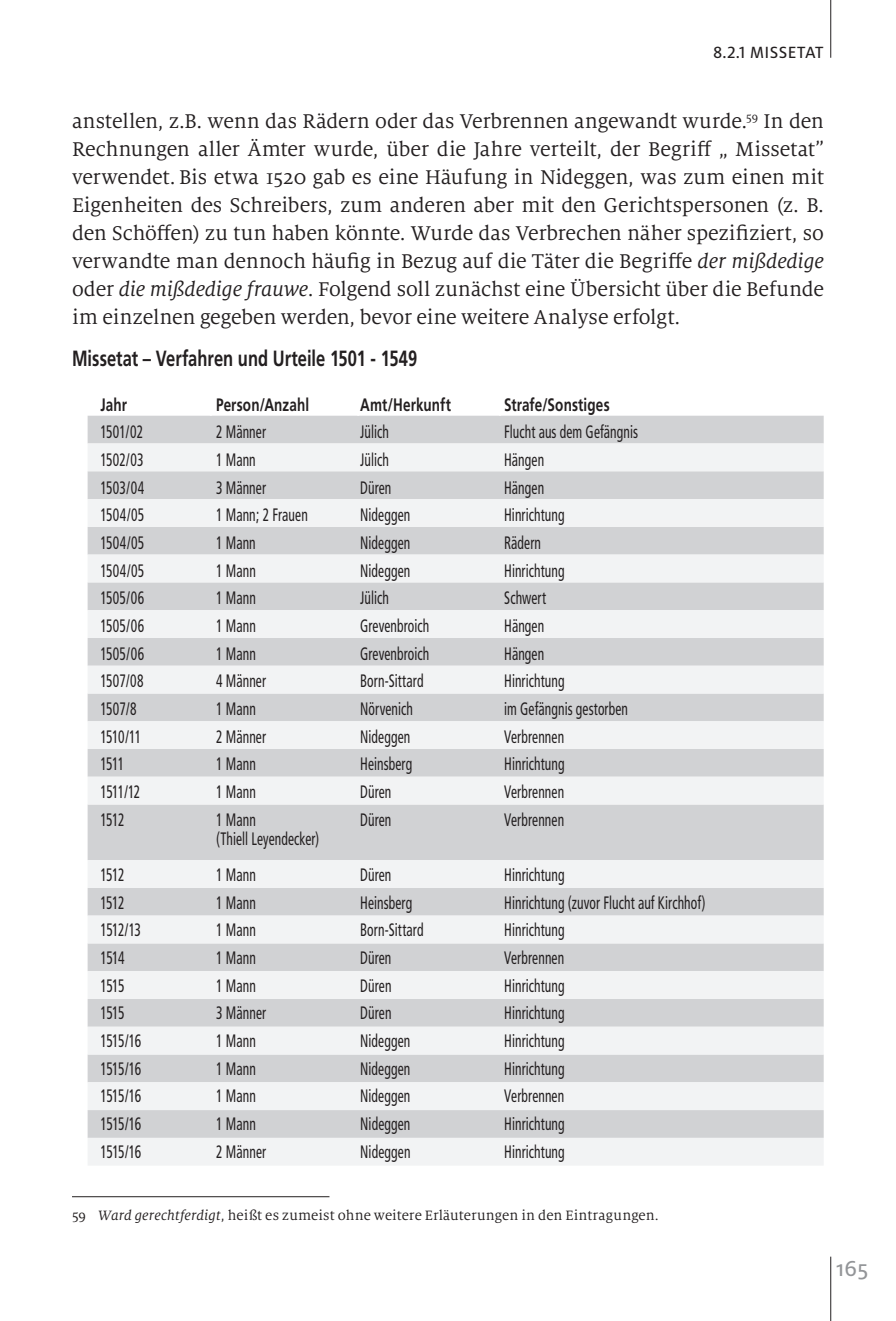
<style>
.page{position:relative;width:896px;height:1321px;background:#fff}
.page>*{position:absolute;margin:0;border:0;box-sizing:border-box;transform-origin:0 0}
.t1{font:24px "Milo OT Text";color:#939598}
.t2{font:22px/28px "Milo Serif OT";letter-spacing:-.01em;color:#231f20;text-align:justify}
.t3{font:700 22px "Frutiger";color:#231f20;scale:.75 1}
.t4{font:condensed 18px "Frutiger";letter-spacing:.005em;color:#231f20;scale:.75 1}
.t5{font:700 18px "Frutiger";letter-spacing:.01em;color:#231f20;scale:.75 1}
.t6{font:18px "Milo OT Text";letter-spacing:.015em;color:#231f20}
.t7{font:15px "Milo Serif OT";letter-spacing:.005em;color:#231f20}
.s1{font-style:italic}
</style>
<div class="page">
<hr style="left:830px;top:1257px;width:1px;height:64px;background:#231f20">
<hr style="left:830px;top:0;width:1px;height:58px;background:#231f20">
<div style="left:88px;top:416px;width:735px;height:27px;background:#d1d2d4"></div>
<svg style="left:88px;top:443px;width:735px;height:722px;fill:#ededee"></svg>
<hr style="left:72px;top:1196px;width:257px;height:1px;background:#231f20">
<p class="t6" style="left:713px;top:42px;width:112px">8.2.1 MISSETAT</p>
<p class="t2" style="left:72px;top:108px;width:753px">anstellen, z.B. wenn das Rädern oder das Verbrennen angewandt wurde.<sup>59</sup> In den Rechnungen aller Ämter wurde, über die Jahre verteilt, der Begriff „ Missetat” verwendet. Bis etwa 1520 gab es eine Häufung in Nideggen, was zum einen mit Eigenheiten des Schreibers, zum anderen aber mit den Gerichtspersonen (z. B. den Schöffen) zu tun haben könnte. Wurde das Verbrechen näher spezifiziert, so verwandte man dennoch häufig in Bezug auf die Täter die Begriffe <span class="s1">der mißdedige </span>oder <span class="s1">die mißdedige frauwe</span>. Folgend soll zunächst eine Übersicht über die Befunde im einzelnen gegeben werden, bevor eine weitere Analyse erfolgt.</p>
<p class="t3" style="left:72px;top:345px;width:462px">Missetat – Verfahren und Urteile 1501 - 1549</p>
<p class="t5" style="left:100px;top:394px;width:37px">Jahr</p>
<p class="t5" style="left:216px;top:394px;width:126px">Person/Anzahl</p>
<p class="t5" style="left:360px;top:394px;width:123px">Amt/Herkunft</p>
<p class="t5" style="left:504px;top:394px;width:142px">Strafe/Sonstiges</p>
<p class="t4" style="left:100px;top:422px;width:59px">1501/02</p>
<p class="t4" style="left:216px;top:422px;width:68px">2 Männer</p>
<p class="t4" style="left:360px;top:422px;width:40px">Jülich</p>
<p class="t4" style="left:504px;top:422px;width:180px">Flucht aus dem Gefängnis</p>
<p class="t4" style="left:100px;top:449px;width:59px">1502/03</p>
<p class="t4" style="left:216px;top:449px;width:54px">1 Mann</p>
<p class="t4" style="left:360px;top:449px;width:40px">Jülich</p>
<p class="t4" style="left:504px;top:449px;width:55px">Hängen</p>
<p class="t4" style="left:100px;top:477px;width:60px">1503/04</p>
<p class="t4" style="left:216px;top:477px;width:68px">3 Männer</p>
<p class="t4" style="left:360px;top:477px;width:43px">Düren</p>
<p class="t4" style="left:504px;top:477px;width:55px">Hängen</p>
<p class="t4" style="left:100px;top:505px;width:60px">1504/05</p>
<p class="t4" style="left:216px;top:505px;width:124px">1 Mann; 2 Frauen</p>
<p class="t4" style="left:360px;top:505px;width:68px">Nideggen</p>
<p class="t4" style="left:504px;top:505px;width:82px">Hinrichtung</p>
<p class="t4" style="left:100px;top:532px;width:60px">1504/05</p>
<p class="t4" style="left:216px;top:532px;width:54px">1 Mann</p>
<p class="t4" style="left:360px;top:532px;width:68px">Nideggen</p>
<p class="t4" style="left:504px;top:532px;width:51px">Rädern</p>
<p class="t4" style="left:100px;top:560px;width:60px">1504/05</p>
<p class="t4" style="left:216px;top:560px;width:54px">1 Mann</p>
<p class="t4" style="left:360px;top:560px;width:68px">Nideggen</p>
<p class="t4" style="left:504px;top:560px;width:82px">Hinrichtung</p>
<p class="t4" style="left:100px;top:588px;width:60px">1505/06</p>
<p class="t4" style="left:216px;top:588px;width:54px">1 Mann</p>
<p class="t4" style="left:360px;top:588px;width:40px">Jülich</p>
<p class="t4" style="left:504px;top:588px;width:57px">Schwert</p>
<p class="t4" style="left:100px;top:615px;width:60px">1505/06</p>
<p class="t4" style="left:216px;top:615px;width:54px">1 Mann</p>
<p class="t4" style="left:360px;top:615px;width:94px">Grevenbroich</p>
<p class="t4" style="left:504px;top:615px;width:55px">Hängen</p>
<p class="t4" style="left:100px;top:643px;width:60px">1505/06</p>
<p class="t4" style="left:216px;top:643px;width:54px">1 Mann</p>
<p class="t4" style="left:360px;top:643px;width:94px">Grevenbroich</p>
<p class="t4" style="left:504px;top:643px;width:55px">Hängen</p>
<p class="t4" style="left:100px;top:671px;width:59px">1507/08</p>
<p class="t4" style="left:216px;top:671px;width:68px">4 Männer</p>
<p class="t4" style="left:360px;top:671px;width:86px">Born-Sittard</p>
<p class="t4" style="left:504px;top:671px;width:82px">Hinrichtung</p>
<p class="t4" style="left:100px;top:698px;width:50px">1507/8</p>
<p class="t4" style="left:216px;top:698px;width:54px">1 Mann</p>
<p class="t4" style="left:360px;top:698px;width:72px">Nörvenich</p>
<p class="t4" style="left:504px;top:698px;width:167px">im Gefängnis gestorben</p>
<p class="t4" style="left:100px;top:726px;width:56px">1510/11</p>
<p class="t4" style="left:216px;top:726px;width:68px">2 Männer</p>
<p class="t4" style="left:360px;top:726px;width:68px">Nideggen</p>
<p class="t4" style="left:504px;top:726px;width:81px">Verbrennen</p>
<p class="t4" style="left:100px;top:754px;width:33px">1511</p>
<p class="t4" style="left:216px;top:754px;width:54px">1 Mann</p>
<p class="t4" style="left:360px;top:754px;width:71px">Heinsberg</p>
<p class="t4" style="left:504px;top:754px;width:82px">Hinrichtung</p>
<p class="t4" style="left:100px;top:781px;width:55px">1511/12</p>
<p class="t4" style="left:216px;top:781px;width:54px">1 Mann</p>
<p class="t4" style="left:360px;top:781px;width:43px">Düren</p>
<p class="t4" style="left:504px;top:781px;width:81px">Verbrennen</p>
<p class="t4" style="left:100px;top:809px;width:34px">1512</p>
<p class="t4" style="left:216px;top:809px;width:54px">1 Mann</p>
<p class="t4" style="left:360px;top:809px;width:43px">Düren</p>
<p class="t4" style="left:504px;top:809px;width:81px">Verbrennen</p>
<p class="t4" style="left:216px;top:829px;width:139px">(Thiell Leyendecker)</p>
<p class="t4" style="left:100px;top:864px;width:34px">1512</p>
<p class="t4" style="left:216px;top:864px;width:54px">1 Mann</p>
<p class="t4" style="left:360px;top:864px;width:43px">Düren</p>
<p class="t4" style="left:504px;top:864px;width:82px">Hinrichtung</p>
<p class="t4" style="left:100px;top:892px;width:34px">1512</p>
<p class="t4" style="left:216px;top:892px;width:54px">1 Mann</p>
<p class="t4" style="left:360px;top:892px;width:71px">Heinsberg</p>
<p class="t4" style="left:504px;top:892px;width:270px">Hinrichtung (zuvor Flucht auf Kirchhof)</p>
<p class="t4" style="left:100px;top:920px;width:56px">1512/13</p>
<p class="t4" style="left:216px;top:920px;width:54px">1 Mann</p>
<p class="t4" style="left:360px;top:920px;width:86px">Born-Sittard</p>
<p class="t4" style="left:504px;top:920px;width:82px">Hinrichtung</p>
<p class="t4" style="left:100px;top:947px;width:34px">1514</p>
<p class="t4" style="left:216px;top:947px;width:54px">1 Mann</p>
<p class="t4" style="left:360px;top:947px;width:43px">Düren</p>
<p class="t4" style="left:504px;top:947px;width:81px">Verbrennen</p>
<p class="t4" style="left:100px;top:975px;width:34px">1515</p>
<p class="t4" style="left:216px;top:975px;width:54px">1 Mann</p>
<p class="t4" style="left:360px;top:975px;width:43px">Düren</p>
<p class="t4" style="left:504px;top:975px;width:82px">Hinrichtung</p>
<p class="t4" style="left:100px;top:1003px;width:34px">1515</p>
<p class="t4" style="left:216px;top:1003px;width:68px">3 Männer</p>
<p class="t4" style="left:360px;top:1003px;width:43px">Düren</p>
<p class="t4" style="left:504px;top:1003px;width:82px">Hinrichtung</p>
<p class="t4" style="left:100px;top:1030px;width:56px">1515/16</p>
<p class="t4" style="left:216px;top:1030px;width:54px">1 Mann</p>
<p class="t4" style="left:360px;top:1030px;width:68px">Nideggen</p>
<p class="t4" style="left:504px;top:1030px;width:82px">Hinrichtung</p>
<p class="t4" style="left:100px;top:1058px;width:56px">1515/16</p>
<p class="t4" style="left:216px;top:1058px;width:54px">1 Mann</p>
<p class="t4" style="left:360px;top:1058px;width:68px">Nideggen</p>
<p class="t4" style="left:504px;top:1058px;width:82px">Hinrichtung</p>
<p class="t4" style="left:100px;top:1086px;width:56px">1515/16</p>
<p class="t4" style="left:216px;top:1086px;width:54px">1 Mann</p>
<p class="t4" style="left:360px;top:1086px;width:68px">Nideggen</p>
<p class="t4" style="left:504px;top:1086px;width:81px">Verbrennen</p>
<p class="t4" style="left:100px;top:1113px;width:56px">1515/16</p>
<p class="t4" style="left:216px;top:1113px;width:54px">1 Mann</p>
<p class="t4" style="left:360px;top:1113px;width:68px">Nideggen</p>
<p class="t4" style="left:504px;top:1113px;width:82px">Hinrichtung</p>
<p class="t4" style="left:101px;top:1141px;width:56px">1515/16</p>
<p class="t4" style="left:216px;top:1141px;width:68px">2 Männer</p>
<p class="t4" style="left:360px;top:1141px;width:68px">Nideggen</p>
<p class="t4" style="left:504px;top:1141px;width:82px">Hinrichtung</p>
<p class="t7" style="left:72px;top:1207px;width:588px">59 <span class="s1">Ward gerechtferdigt</span>, heißt es zumeist ohne weitere Erläuterungen in den Eintragungen.</p>
<h1 class="t1" style="left:836px;top:1255px;width:34px">165</h1>
</div>
